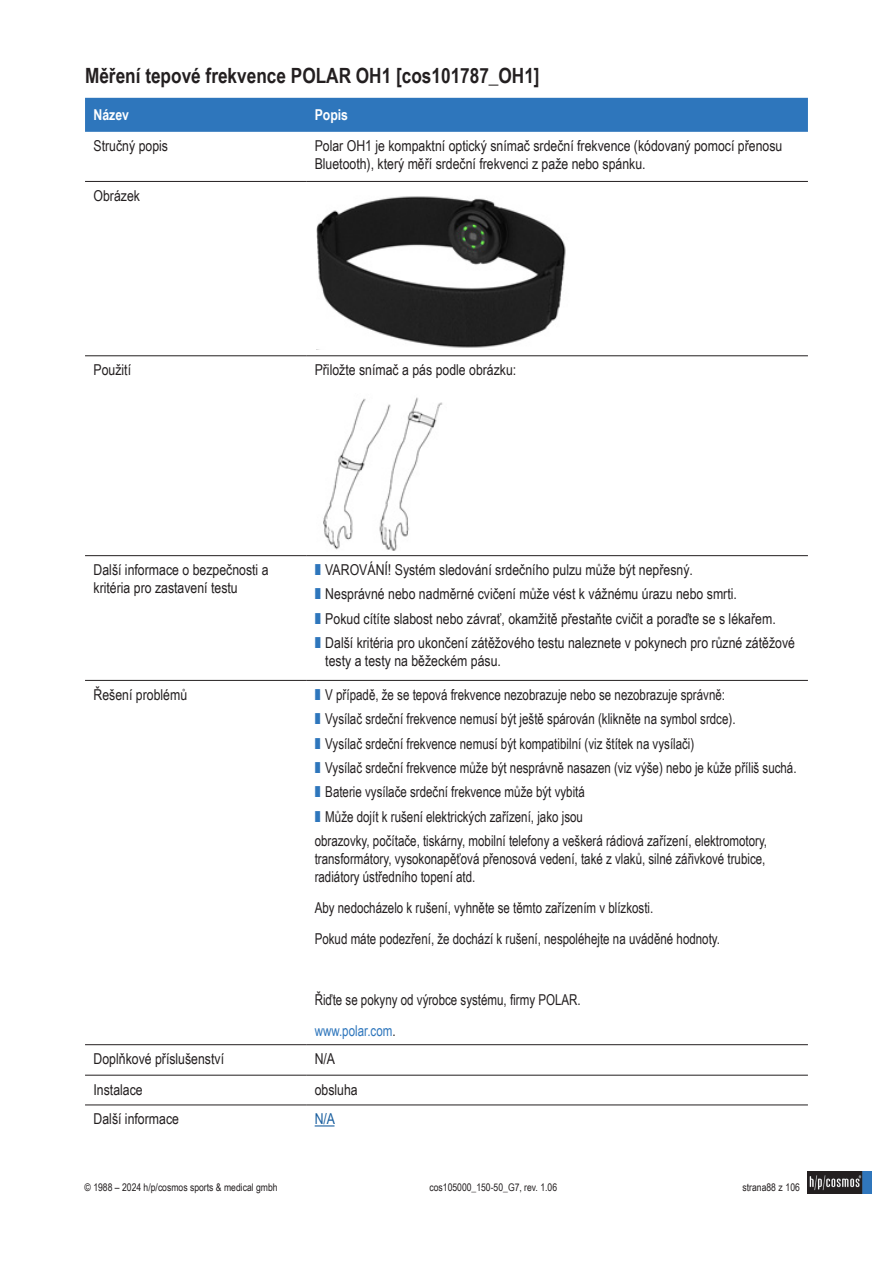
<style>
.page{position:relative;width:893px;height:1263px;background:#fff}
.page>*{position:absolute;margin:0;border:0;box-sizing:border-box;transform-origin:0 0}
.t1{font:700 21px "Arial Narrow";color:#231f20}
.t2{font:15px/24.5px "Arial Narrow";color:#231f20;scale:.94 1}
.t3{font:15px/24.5px "Arial Narrow";color:#231f20}
.t4{font:700 15px "Arial Narrow";color:#fff}
.t5{font:15px "Arial Narrow";color:#175d9e}
.t6{font:10.5px "Arial Narrow";color:#231f20}
.s1{color:#2e76bc}
</style>
<div class="page">
<img style="left:808px;top:1171px;width:64px;height:22px">
<div style="left:85px;top:98px;width:723px;height:34px;background:#2e76bc"></div>
<hr style="left:85px;top:355px;width:221px;height:1px;background:#231f20">
<hr style="left:306px;top:355px;width:502px;height:1px;background:#231f20">
<hr style="left:85px;top:555px;width:221px;height:1px;background:#231f20">
<hr style="left:306px;top:555px;width:502px;height:1px;background:#231f20">
<hr style="left:85px;top:680px;width:221px;height:1px;background:#231f20">
<hr style="left:306px;top:680px;width:502px;height:1px;background:#231f20">
<hr style="left:85px;top:1044px;width:221px;height:1px;background:#231f20">
<hr style="left:306px;top:1044px;width:502px;height:1px;background:#231f20">
<hr style="left:85px;top:1075px;width:221px;height:1px;background:#231f20">
<hr style="left:306px;top:1075px;width:502px;height:1px;background:#231f20">
<hr style="left:85px;top:1105px;width:221px;height:1px;background:#231f20">
<hr style="left:306px;top:1105px;width:502px;height:1px;background:#231f20">
<hr style="left:85px;top:181px;width:221px;height:1px;background:#231f20">
<hr style="left:306px;top:181px;width:502px;height:1px;background:#231f20">
<svg style="left:315px;top:1125px;width:19px;height:1px"></svg>
<img style="left:317px;top:196px;width:249px;height:154px">
<img style="left:323px;top:397px;width:120px;height:154px">
<h1 class="t1" style="left:85px;top:60px;width:456px">Měření tepové frekvence POLAR OH1 [cos101787_OH1]</h1>
<p class="t4" style="left:94px;top:104px;width:37px">Název</p>
<p class="t4" style="left:315px;top:104px;width:35px">Popis</p>
<p class="t3" style="left:94px;top:133px;width:76px">Stručný popis</p>
<p class="t3" style="left:315px;top:136px;width:469px;line-height:18px">Polar OH1 je kompaktní optický snímač srdeční frekvence (kódovaný pomocí přenosu<br>Bluetooth), který měří srdeční frekvenci z paže nebo spánku.</p>
<p class="t3" style="left:94px;top:183px;width:48px">Obrázek</p>
<p class="t3" style="left:94px;top:357px;width:39px">Použití</p>
<p class="t3" style="left:315px;top:357px;width:203px">Přiložte snímač a pás podle obrázku:</p>
<p class="t3" style="left:94px;top:560px;width:177px;line-height:18px">Další informace o bezpečnosti a kritéria pro zastavení testu</p>
<p class="t3" style="left:315px;top:557px;width:482px"><span class="s1">❚</span> VAROVÁNÍ! Systém sledování srdečního pulzu může být nepřesný.<br><span class="s1">❚</span> Nesprávné nebo nadměrné cvičení může vést k vážnému úrazu nebo smrti.<br><span class="s1">❚</span> Pokud cítíte slabost nebo závrať, okamžitě přestaňte cvičit a poraďte se s lékařem.<br><span class="s1">❚</span> Další kritéria pro ukončení zátěžového testu naleznete v pokynech pro různé zátěžové</p>
<p class="t3" style="left:325px;top:648px;width:177px">testy a testy na běžeckém pásu.</p>
<p class="t3" style="left:94px;top:682px;width:95px">Řešení problémů</p>
<p class="t2" style="left:315px;top:682px;width:514px"><span class="s1">❚</span> V případě, že se tepová frekvence nezobrazuje nebo se nezobrazuje správně:<br><span class="s1">❚</span> Vysílač srdeční frekvence nemusí být ještě spárován (klikněte na symbol srdce).<br><span class="s1">❚</span> Vysílač srdeční frekvence nemusí být kompatibilní (viz štítek na vysílači)<br><span class="s1">❚</span> Vysílač srdeční frekvence může být nesprávně nasazen (viz výše) nebo je kůže příliš suchá. <span class="s1">❚</span> Baterie vysílače srdeční frekvence může být vybitá<br><span class="s1">❚</span> Může dojít k rušení elektrických zařízení, jako jsou<br>obrazovky, počítače, tiskárny, mobilní telefony a veškerá rádiová zařízení, elektromotory,</p>
<p class="t2" style="left:315px;top:849px;width:481px;line-height:18px">transformátory, vysokonapěťová přenosová vedení, také z vlaků, silné zářivkové trubice, radiátory ústředního topení atd.</p>
<p class="t2" style="left:315px;top:892px;width:433px;line-height:30.8px">Aby nedocházelo k rušení, vyhněte se těmto zařízením v blízkosti.<br>Pokud máte podezření, že dochází k rušení, nespoléhejte na uváděné hodnoty.</p>
<p class="t2" style="left:315px;top:984px;width:285px;line-height:30.8px">Řiďte se pokyny od výrobce systému, firmy POLAR. <span class="s1">www.polar.com</span>.</p>
<p class="t3" style="left:94px;top:1046px;width:132px">Doplňkové příslušenství</p>
<p class="t3" style="left:315px;top:1046px;width:22px">N/A</p>
<p class="t3" style="left:94px;top:1076px;width:51px">Instalace</p>
<p class="t3" style="left:315px;top:1076px;width:45px">obsluha</p>
<p class="t3" style="left:94px;top:1106px;width:87px">Další informace</p>
<p class="t5" style="left:315px;top:1108px;width:22px">N/A</p>
<p class="t6" style="left:85px;top:1179px;width:195px">© 1988 – 2024 h/p/cosmos sports &amp; medical gmbh</p>
<p class="t6" style="left:429px;top:1179px;width:129px">cos105000_150-50_G7, rev. 1.06</p>
<p class="t6" style="left:742px;top:1179px;width:59px">strana88 z 106</p>
</div>
